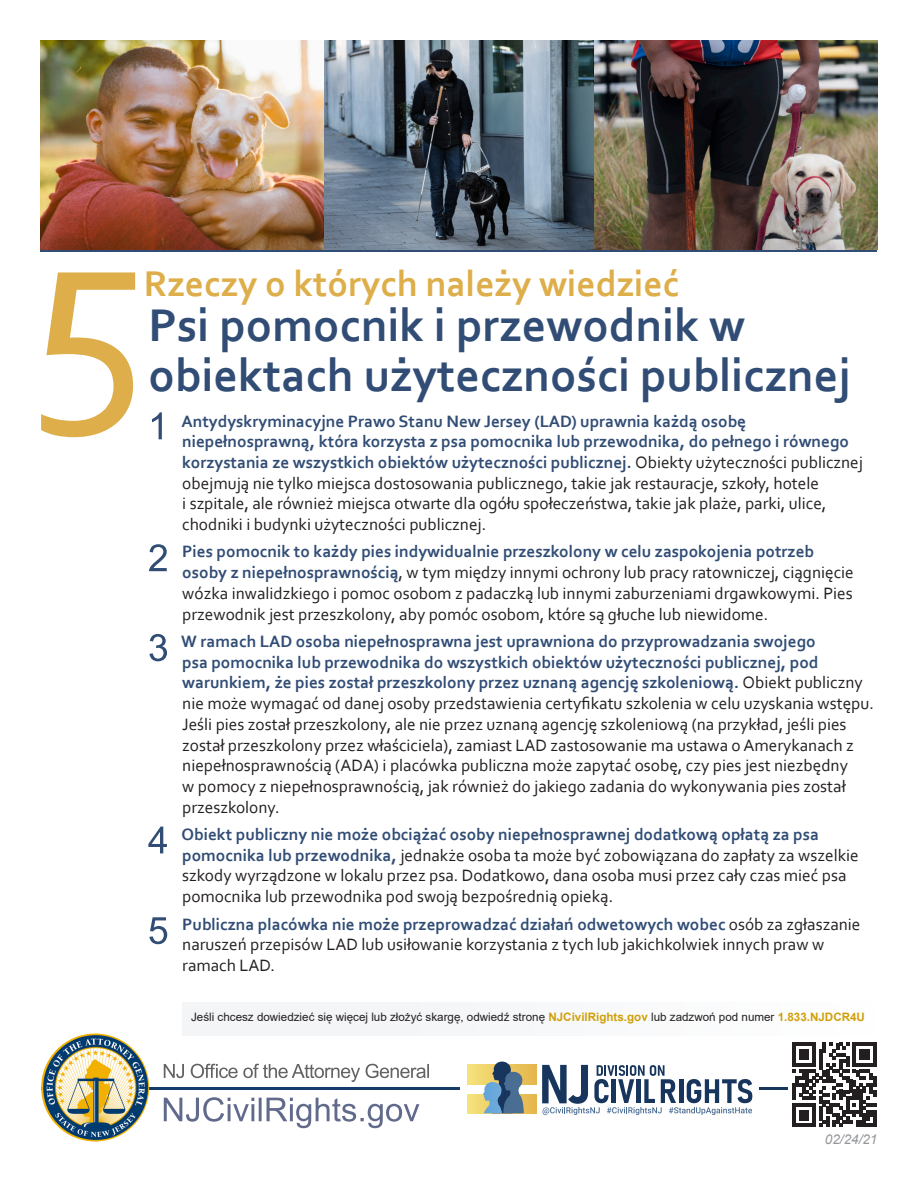
<style>
.page{position:relative;width:918px;height:1188px;background:#fff}
.page>*{position:absolute;margin:0;border:0;box-sizing:border-box;transform-origin:0 0}
.Head{font:700 48px/49.5px "Corbel";color:#314d75}
.t1{font:700 37.5px "Corbel";color:#ddae49}
.Body{font:17.25px/20.7px "Corbel";color:#231f20}
.date_footer{font:italic 13.5px "Arial";color:#939598}
.t2{font:11.7px "Arial";color:#231f20}
.s1{font-weight:700;color:#314d75}
.s2{font-weight:700;color:#d0a00a}
</style>
<div class="page">
<div style="left:182px;top:1002px;width:696px;height:34px;background:#f6f7f9"></div>
<svg style="left:41px;top:272px;width:94px;height:165px"></svg>
<svg style="left:149px;top:1088px;width:638px;height:2px"></svg>
<svg style="left:164px;top:1097px;width:255px;height:31px"></svg>
<svg style="left:164px;top:1064px;width:265px;height:18px"></svg>
<div style="left:460px;top:1057px;width:299px;height:63px;background:#fff"></div>
<svg style="left:467px;top:1065px;width:69px;height:19px"></svg>
<svg style="left:467px;top:1094px;width:69px;height:19px"></svg>
<svg style="left:483px;top:1062px;width:41px;height:51px;background:#748a91"></svg>
<svg style="left:542px;top:1065px;width:210px;height:50px"></svg>
<img style="left:41px;top:1034px;width:108px;height:108px;border-radius:54px">
<svg style="left:792px;top:1043px;width:84px;height:84px"></svg>
<svg style="left:152px;top:412px;width:10px;height:27px"></svg>
<svg style="left:149px;top:544px;width:18px;height:27px"></svg>
<svg style="left:149px;top:634px;width:18px;height:27px"></svg>
<svg style="left:148px;top:827px;width:19px;height:26px"></svg>
<svg style="left:149px;top:917px;width:18px;height:27px"></svg>
<hr style="left:40px;top:250px;width:838px;height:2px;background:#314d75">
<img style="left:324px;top:40px;width:270px;height:210px">
<img style="left:594px;top:40px;width:284px;height:210px">
<img style="left:40px;top:40px;width:284px;height:210px">
<h2 class="t1" style="left:144px;top:260px;width:537px">Rzeczy o których należy wiedzieć</h2>
<p class="Head" style="left:148px;top:299px;width:704px">Psi pomocnik i przewodnik w obiektach użyteczności publicznej</p>
<p class="Body" style="left:181px;top:410px;width:683px"><span class="s1">Antydyskryminacyjne Prawo Stanu New Jersey (LAD) uprawnia każdą osobę niepełnosprawną, która korzysta z psa pomocnika lub przewodnika, do pełnego i równego korzystania ze wszystkich obiektów użyteczności publicznej.</span> Obiekty użyteczności publicznej obejmują nie tylko miejsca dostosowania publicznego, takie jak restauracje, szkoły, hotele<br>i szpitale, ale również miejsca otwarte dla ogółu społeczeństwa, takie jak plaże, parki, ulice, chodniki i budynki użyteczności publicznej.</p>
<p class="Body" style="left:182px;top:541px;width:673px"><span class="s1">Pies pomocnik to każdy pies indywidualnie przeszkolony w celu zaspokojenia potrzeb osoby z niepełnosprawnością</span>, w tym między innymi ochrony lub pracy ratowniczej, ciągnięcie wózka inwalidzkiego i pomoc osobom z padaczką lub innymi zaburzeniami drgawkowymi. Pies przewodnik jest przeszkolony, aby pomóc osobom, które są głuche lub niewidome.</p>
<p class="Body" style="left:181px;top:631px;width:694px"><span class="s1">W ramach LAD osoba niepełnosprawna jest uprawniona do przyprowadzania swojego<br>psa pomocnika lub przewodnika do wszystkich obiektów użyteczności publicznej, pod warunkiem, że pies został przeszkolony przez uznaną agencję szkoleniową.</span> Obiekt publiczny nie może wymagać od danej osoby przedstawienia certyfikatu szkolenia w celu uzyskania wstępu.<br>Jeśli pies został przeszkolony, ale nie przez uznaną agencję szkoleniową (na przykład, jeśli pies został przeszkolony przez właściciela), zamiast LAD zastosowanie ma ustawa o Amerykanach z niepełnosprawnością (ADA) i placówka publiczna może zapytać osobę, czy pies jest niezbędny<br>w pomocy z niepełnosprawnością, jak również do jakiego zadania do wykonywania pies został przeszkolony.</p>
<p class="Body" style="left:182px;top:824px;width:679px"><span class="s1">Obiekt publiczny nie może obciążać osoby niepełnosprawnej dodatkową opłatą za psa pomocnika lub przewodnika,</span> jednakże osoba ta może być zobowiązana do zapłaty za wszelkie szkody wyrządzone w lokalu przez psa. Dodatkowo, dana osoba musi przez cały czas mieć psa pomocnika lub przewodnika pod swoją bezpośrednią opieką.</p>
<p class="Body" style="left:182px;top:913px;width:680px"><span class="s1">Publiczna placówka nie może przeprowadzać działań odwetowych wobec</span> osób za zgłaszanie naruszeń przepisów LAD lub usiłowanie korzystania z tych lub jakichkolwiek innych praw w ramach LAD.</p>
<p class="t2" style="left:191px;top:1009px;width:675px">Jeśli chcesz dowiedzieć się więcej lub złożyć skargę, odwiedź stronę <span class="s2">NJCivilRights.gov</span> lub zadzwoń pod numer <span class="s2">1.833.NJDCR4U</span></p>
<p class="date_footer" style="left:825px;top:1130px;width:54px">02/24/21</p>
</div>
